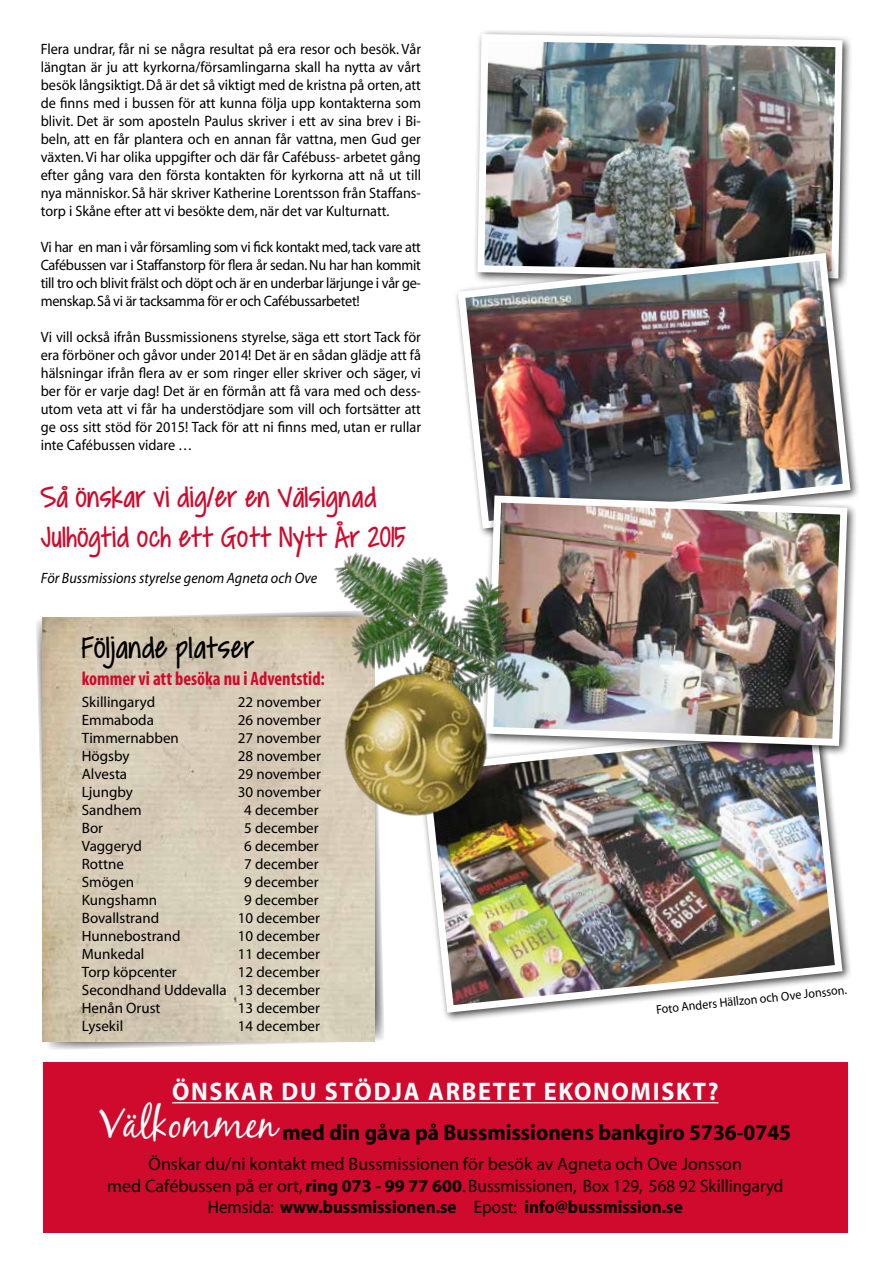
<style>
.page{position:relative;width:893px;height:1263px;background:#fff}
.page>*{position:absolute;margin:0;border:0;box-sizing:border-box;transform-origin:0 0}
.t1{font:34.5px "Covered By Your Grace";letter-spacing:.015em;color:#000;scale:.95 1}
.t2{font:33px/39.6px "Covered By Your Grace";letter-spacing:.015em;color:#cf0a2c;scale:.95 1}
.t3{font:700 25.5px "Myriad";letter-spacing:.07em;color:#fff;scale:.95 1}
.t4{font:700 22.5px "Myriad";color:#000;scale:.95 1}
.t5{font:700 condensed 19.5px "Myriad";color:#cf0a2c;scale:.95 1}
.t6{font:18px/21.6px "Myriad";color:#000;text-align:center}
.t7{font:15px/18px "Myriad";color:#000;text-align:justify;scale:.95 1}
.t8{font:15px/18px "Myriad";color:#000;text-align:justify}
.t9{font:italic 15px "Myriad";color:#000;scale:.95 1}
.t10{font:12.75px "Myriad";color:#000;scale:.95 1}
.s1{font-family:"Black Jack";font-weight:400;font-size:42px;color:#fff}
.s2{font-weight:700}
</style>
<div class="page">
<svg style="left:36px;top:613px;width:348px;height:437px"></svg>
<img style="left:43px;top:617px;width:331px;height:424px">
<div style="left:43px;top:1062px;width:804px;height:170px;background:#cf0a2c"></div>
<div style="left:417px;top:720px;width:435px;height:303px;background:#000;opacity:.75"></div>
<img style="left:418px;top:757px;width:428px;height:259px">
<div style="left:472px;top:29px;width:381px;height:260px;background:#000;opacity:.75"></div>
<img style="left:474px;top:30px;width:372px;height:219px">
<img style="left:456px;top:249px;width:398px;height:247px">
<div style="left:481px;top:490px;width:377px;height:267px;background:#000;opacity:.75"></div>
<img style="left:483px;top:492px;width:368px;height:257px">
<img style="left:274px;top:496px;width:307px;height:291px">
<img style="left:300px;top:593px;width:244px;height:265px">
<hr style="left:172px;top:1102px;width:546px;height:1px;background:#fff">
<p class="t7" style="left:41px;top:40px;width:402px">Flera undrar, får ni se några resultat på era resor och besök. Vår längtan är ju att kyrkorna/församlingarna skall ha nytta av vårt besök långsiktigt. Då är det så viktigt med de kristna på orten, att de finns med i bussen för att kunna följa upp kontakterna som blivit. Det är som aposteln Paulus skriver i ett av sina brev i Bi&shy;beln, att en får plantera och en annan får vattna, men Gud ger växten. Vi har olika uppgifter och där får Cafébuss- arbetet gång efter gång vara den första kontakten för kyrkorna att nå ut till nya människor. Så här skriver Katherine Lorentsson från Staffans&shy;torp i Skåne efter att vi besökte dem, när det var Kulturnatt.</p>
<p class="t7" style="left:41px;top:238px;width:402px">Vi har en man i vår församling som vi fick kontakt med, tack vare att Cafébussen var i Staffanstorp för flera år sedan. Nu har han kommit till tro och blivit frälst och döpt och är en underbar lärjunge i vår ge&shy;menskap. Så vi är tacksamma för er och Cafébussarbetet!</p>
<p class="t7" style="left:41px;top:328px;width:402px">Vi vill också ifrån Bussmissionens styrelse, säga ett stort Tack för era förböner och gåvor under 2014! Det är en sådan glädje att få hälsningar ifrån flera av er som ringer eller skriver och säger, vi ber för er varje dag! Det är en förmån att få vara med och dess&shy;utom veta att vi får ha understödjare som vill och fortsätter att ge oss sitt stöd för 2015! Tack för att ni finns med, utan er rullar inte Cafébussen vidare …</p>
<h2 class="t2" style="left:41px;top:480px;width:386px">Så önskar vi dig/er en Välsignad<br>Julhögtid och ett Gott Nytt År 2015</h2>
<p class="t9" style="left:41px;top:571px;width:292px">För Bussmissions styrelse genom Agneta och Ove</p>
<h1 class="t1" style="left:82px;top:631px;width:183px">Följande platser</h1>
<h3 class="t5" style="left:82px;top:669px;width:257px">kommer vi att besöka nu i Adventstid:</h3>
<p class="t8" style="left:82px;top:694px;width:75px">Skillingaryd</p>
<p class="t8" style="left:238px;top:694px;width:85px">22 november</p>
<p class="t8" style="left:82px;top:712px;width:74px">Emmaboda</p>
<p class="t8" style="left:238px;top:712px;width:85px">26 november</p>
<p class="t8" style="left:82px;top:730px;width:99px">Timmernabben</p>
<p class="t8" style="left:238px;top:730px;width:85px">27 november</p>
<p class="t8" style="left:82px;top:748px;width:49px">Högsby</p>
<p class="t8" style="left:238px;top:748px;width:85px">28 november</p>
<p class="t8" style="left:82px;top:766px;width:47px">Alvesta</p>
<p class="t8" style="left:238px;top:766px;width:85px">29 november</p>
<p class="t8" style="left:82px;top:784px;width:53px">Ljungby</p>
<p class="t8" style="left:238px;top:784px;width:85px">30 november</p>
<p class="t8" style="left:82px;top:802px;width:61px">Sandhem</p>
<p class="t8" style="left:244px;top:802px;width:76px">4 december</p>
<p class="t8" style="left:82px;top:820px;width:23px">Bor</p>
<p class="t8" style="left:244px;top:820px;width:76px">5 december</p>
<p class="t8" style="left:82px;top:838px;width:61px">Vaggeryd</p>
<p class="t8" style="left:244px;top:838px;width:76px">6 december</p>
<p class="t8" style="left:82px;top:856px;width:44px">Rottne</p>
<p class="t8" style="left:244px;top:856px;width:76px">7 december</p>
<p class="t8" style="left:82px;top:874px;width:54px">Smögen</p>
<p class="t8" style="left:244px;top:874px;width:76px">9 december</p>
<p class="t8" style="left:82px;top:892px;width:77px">Kungshamn</p>
<p class="t8" style="left:244px;top:892px;width:76px">9 december</p>
<p class="t8" style="left:82px;top:910px;width:79px">Bovallstrand</p>
<p class="t8" style="left:238px;top:910px;width:84px">10 december</p>
<p class="t8" style="left:82px;top:928px;width:100px">Hunnebostrand</p>
<p class="t8" style="left:238px;top:928px;width:84px">10 december</p>
<p class="t8" style="left:82px;top:946px;width:64px">Munkedal</p>
<p class="t8" style="left:238px;top:946px;width:84px">11 december</p>
<p class="t8" style="left:82px;top:964px;width:96px">Torp köpcenter</p>
<p class="t8" style="left:82px;top:964px;width:240px;text-indent:156px">12 december Secondhand Uddevalla 13 december Henån Orust</p>
<p class="t8" style="left:238px;top:1000px;width:84px">13 december</p>
<p class="t8" style="left:82px;top:1018px;width:43px">Lysekil</p>
<p class="t8" style="left:238px;top:1018px;width:84px">14 december</p>
<p class="t10" style="left:656px;top:1003px;width:203px;rotate:-6deg">Foto Anders Hällzon och Ove Jonsson.</p>
<h3 class="t3" style="left:172px;top:1078px;width:577px">ÖNSKAR DU STÖDJA ARBETET EKONOMISKT?</h3>
<h3 class="t4" style="left:100px;top:1121px;width:729px"><span class="s1">Välkommen</span> med din gåva på Bussmissionens bankgiro 5736-0745</h3>
<p class="t6" style="left:107px;top:1154px;width:678px">Önskar du/ni kontakt med Bussmissionen för besök av Agneta och Ove Jonsson<br>med Cafébussen på er ort, <span class="s2">ring 073 - 99 77 600</span>. Bussmissionen, Box 129, 568 92 Skillingaryd<br>Hemsida: <span class="s2">www.bussmissionen.se</span> Epost: <span class="s2">info@bussmission.se</span></p>
</div>
